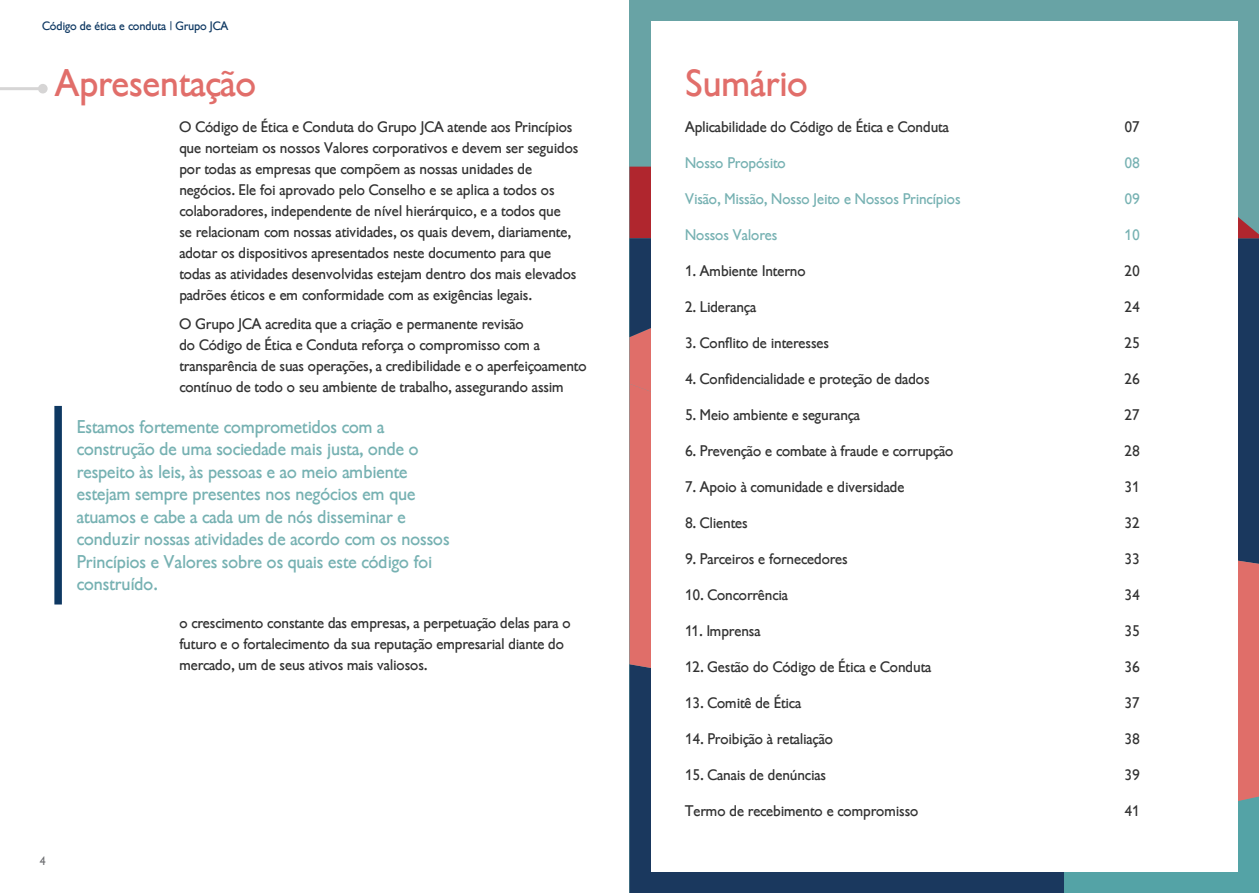
<style>
.page{position:relative;width:1259px;height:893px;background:#fff}
.page>*{position:absolute;margin:0;border:0;box-sizing:border-box;transform-origin:0 0}
.t1{font:37.5px "Gibson";color:#e16e6a}
.t2{font:18px/22.5px "Gibson";color:#76b1b2}
.t3{font:15px/21px "Gibson";color:#323232}
.t4{font:15px "Gibson";color:#76b1b2}
.t5{font:12px "Gibson";color:#0e3862}
.t6{font:12px "Gibson";color:#6d6e71}
</style>
<div class="page">
<div style="left:629px;top:0;width:630px;height:893px;background:#68a3a5"></div>
<div style="left:1237px;top:238px;width:22px;height:290px;background:#1a385e"></div>
<svg style="left:629px;top:122px;width:630px;height:116px"></svg>
<div style="left:629px;top:704px;width:435px;height:189px;background:#1a385e"></div>
<svg style="left:629px;top:528px;width:22px;height:176px;background:#b36368"></svg>
<div style="left:629px;top:337px;width:22px;height:191px;background:#e06e69"></div>
<svg style="left:629px;top:238px;width:22px;height:99px;background:#243d60"></svg>
<div style="left:1064px;top:839px;width:195px;height:54px;background:#54a3a6"></div>
<svg style="left:1237px;top:528px;width:22px;height:311px;background:#bb7576"></svg>
<div style="left:651px;top:21px;width:586px;height:851px;background:#fff"></div>
<hr style="left:0;top:87px;width:43px;height:3px;background:#d6d5d5">
<div style="left:38px;top:84px;width:10px;height:9px;background:#d6d5d5;border-radius:50%"></div>
<div style="left:54px;top:406px;width:8px;height:198px;background:#0e3862"></div>
<p class="t5" style="left:43px;top:19px;width:188px">Código de ética e conduta | Grupo JCA</p>
<h1 class="t1" style="left:56px;top:62px;width:202px">Apresentação</h1>
<p class="t3" style="left:180px;top:116px;width:400px">O Código de Ética e Conduta do Grupo JCA atende aos Princípios que norteiam os nossos Valores corporativos e devem ser seguidos por todas as empresas que compõem as nossas unidades de negócios. Ele foi aprovado pelo Conselho e se aplica a todos os colaboradores, independente de nível hierárquico, e a todos que<br>se relacionam com nossas atividades, os quais devem, diariamente, adotar os dispositivos apresentados neste documento para que todas as atividades desenvolvidas estejam dentro dos mais elevados padrões éticos e em conformidade com as exigências legais.</p>
<p class="t3" style="left:180px;top:314px;width:409px">O Grupo JCA acredita que a criação e permanente revisão<br>do Código de Ética e Conduta reforça o compromisso com a transparência de suas operações, a credibilidade e o aperfeiçoamento contínuo de todo o seu ambiente de trabalho, assegurando assim</p>
<p class="t2" style="left:77px;top:416px;width:374px">Estamos fortemente comprometidos com a construção de uma sociedade mais justa, onde o respeito às leis, às pessoas e ao meio ambiente estejam sempre presentes nos negócios em que atuamos e cabe a cada um de nós disseminar e conduzir nossas atividades de acordo com os nossos Princípios e Valores sobre os quais este código foi construído.</p>
<p class="t6" style="left:40px;top:854px;width:8px">4</p>
<p class="t3" style="left:180px;top:613px;width:393px">o crescimento constante das empresas, a perpetuação delas para o futuro e o fortalecimento da sua reputação empresarial diante do mercado, um de seus ativos mais valiosos.</p>
<h1 class="t1" style="left:685px;top:62px;width:125px">Sumário</h1>
<p class="t3" style="left:685px;top:116px;width:265px">Aplicabilidade do Código de Ética e Conduta</p>
<p class="t4" style="left:685px;top:154px;width:102px">Nosso Propósito</p>
<p class="t4" style="left:685px;top:190px;width:277px">Visão, Missão, Nosso Jeito e Nossos Princípios</p>
<p class="t4" style="left:685px;top:226px;width:94px">Nossos Valores</p>
<p class="t3" style="left:685px;top:260px;width:122px">1. Ambiente Interno</p>
<p class="t3" style="left:685px;top:296px;width:72px">2. Liderança</p>
<p class="t3" style="left:685px;top:332px;width:145px">3. Conflito de interesses</p>
<p class="t3" style="left:685px;top:368px;width:246px">4. Confidencialidade e proteção de dados</p>
<p class="t3" style="left:685px;top:404px;width:176px">5. Meio ambiente e segurança</p>
<p class="t3" style="left:685px;top:440px;width:270px">6. Prevenção e combate à fraude e corrupção</p>
<p class="t3" style="left:685px;top:476px;width:221px">7. Apoio à comunidade e diversidade</p>
<p class="t3" style="left:685px;top:512px;width:64px">8. Clientes</p>
<p class="t3" style="left:685px;top:548px;width:164px">9. Parceiros e fornecedores</p>
<p class="t3" style="left:685px;top:584px;width:104px">10. Concorrência</p>
<p class="t3" style="left:685px;top:620px;width:77px">11. Imprensa</p>
<p class="t3" style="left:685px;top:656px;width:248px">12. Gestão do Código de Ética e Conduta</p>
<p class="t3" style="left:685px;top:692px;width:117px">13. Comitê de Ética</p>
<p class="t3" style="left:685px;top:728px;width:149px">14. Proibição à retaliação</p>
<p class="t3" style="left:685px;top:764px;width:142px">15. Canais de denúncias</p>
<p class="t3" style="left:685px;top:800px;width:235px">Termo de recebimento e compromisso</p>
<p class="t3" style="left:1124px;top:116px;width:17px">07</p>
<p class="t4" style="left:1124px;top:154px;width:17px">08</p>
<p class="t4" style="left:1124px;top:190px;width:17px">09</p>
<p class="t4" style="left:1124px;top:226px;width:17px">10</p>
<p class="t3" style="left:1124px;top:260px;width:17px">20</p>
<p class="t3" style="left:1124px;top:296px;width:17px">24</p>
<p class="t3" style="left:1124px;top:332px;width:17px">25</p>
<p class="t3" style="left:1124px;top:368px;width:17px">26</p>
<p class="t3" style="left:1124px;top:404px;width:17px">27</p>
<p class="t3" style="left:1124px;top:440px;width:17px">28</p>
<p class="t3" style="left:1124px;top:476px;width:17px">31</p>
<p class="t3" style="left:1124px;top:512px;width:17px">32</p>
<p class="t3" style="left:1124px;top:548px;width:17px">33</p>
<p class="t3" style="left:1124px;top:584px;width:17px">34</p>
<p class="t3" style="left:1124px;top:620px;width:17px">35</p>
<p class="t3" style="left:1124px;top:656px;width:17px">36</p>
<p class="t3" style="left:1124px;top:692px;width:17px">37</p>
<p class="t3" style="left:1124px;top:728px;width:17px">38</p>
<p class="t3" style="left:1124px;top:764px;width:17px">39</p>
<p class="t3" style="left:1124px;top:800px;width:17px">41</p>
</div>
